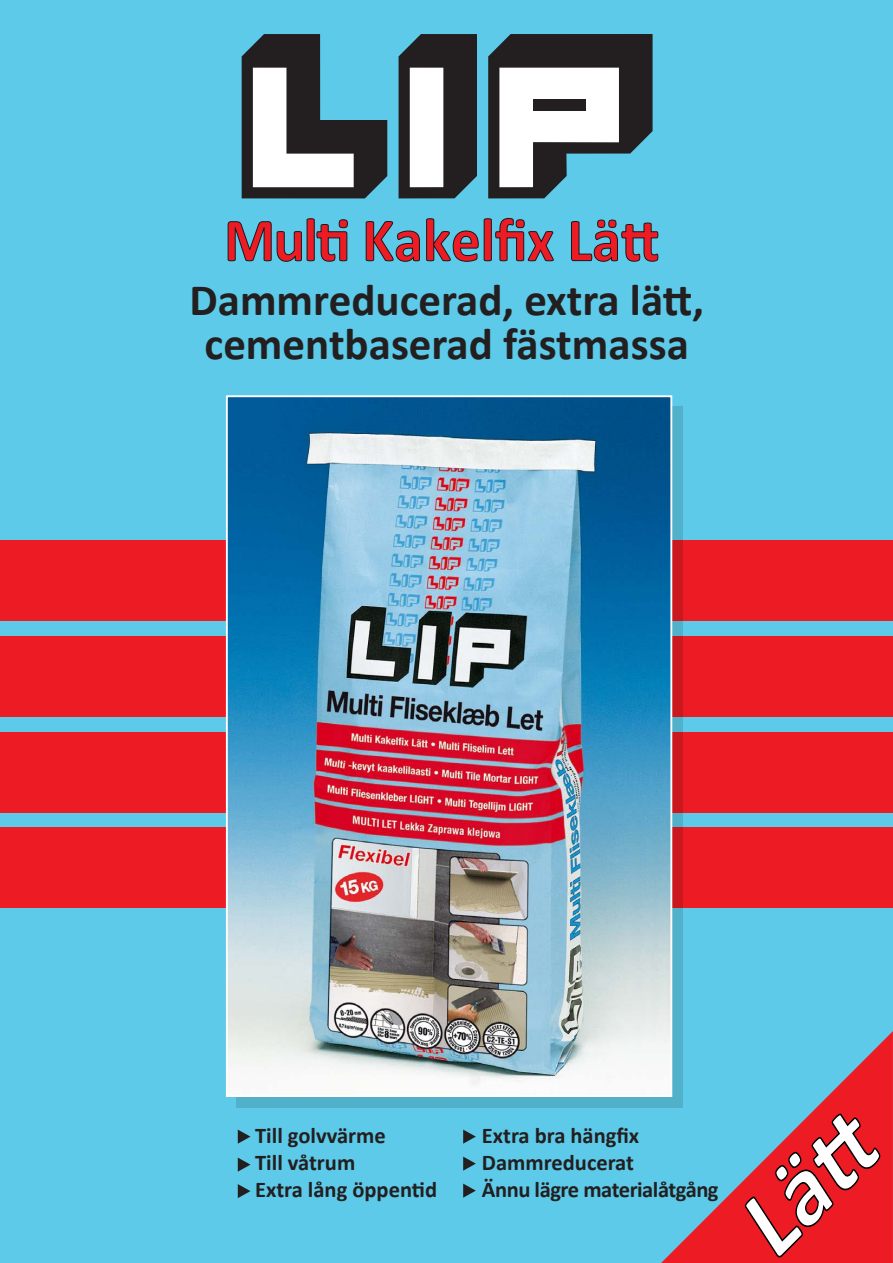
<style>
.page{position:relative;width:893px;height:1263px;background:#5ccae8}
.page>*{position:absolute;margin:0;border:0;box-sizing:border-box;transform-origin:0 0}
.t1{font:italic 700 97.5px "Calibri";color:#fff}
.t2{font:700 61.65px "Calibri";color:#ed1c24;scale:.95 1}
.t3{font:700 45px/43.5px "Calibri";color:#231f20;text-align:center}
.t4{font:700 22.5px/27px "Calibri";color:#231f20}
</style>
<div class="page">
<div style="left:236px;top:406px;width:447px;height:701px;background:#51b1cb"></div>
<div style="left:0;top:540px;width:893px;height:81px;background:#ed1c24"></div>
<div style="left:0;top:636px;width:893px;height:81px;background:#ed1c24"></div>
<div style="left:0;top:732px;width:893px;height:80px;background:#ed1c24"></div>
<div style="left:0;top:827px;width:893px;height:81px;background:#ed1c24"></div>
<div style="left:601px;top:540px;width:82px;height:81px;background:#cb171e"></div>
<div style="left:601px;top:636px;width:82px;height:81px;background:#cb171e"></div>
<div style="left:601px;top:732px;width:82px;height:80px;background:#cb171e"></div>
<div style="left:601px;top:827px;width:82px;height:81px;background:#cb171e"></div>
<svg style="left:488px;top:34px;width:165px;height:164px"></svg>
<svg style="left:242px;top:34px;width:145px;height:164px"></svg>
<svg style="left:399px;top:34px;width:78px;height:164px;background:#282a2d"></svg>
<div style="left:410px;top:68px;width:33px;height:119px;background:#fff"></div>
<div style="left:533px;top:99px;width:52px;height:11px;background:#231f20"></div>
<svg style="left:227px;top:218px;width:121px;height:44px"></svg>
<svg style="left:365px;top:221px;width:55px;height:41px"></svg>
<svg style="left:426px;top:218px;width:128px;height:44px"></svg>
<svg style="left:571px;top:219px;width:88px;height:43px"></svg>
<svg style="left:238px;top:1129px;width:12px;height:69px"></svg>
<svg style="left:463px;top:1129px;width:13px;height:69px"></svg>
<img style="left:229px;top:398px;width:440px;height:696px">
<div style="left:226px;top:395px;width:446px;height:702px;border:2px solid #fff"></div>
<svg style="left:661px;top:1031px;width:232px;height:232px"></svg>
<svg style="left:742px;top:1103px;width:142px;height:158px;background:#cb323d"></svg>
<h2 class="t2" style="left:224px;top:201px;width:460px">Multi Kakelfix Lätt</h2>
<h3 class="t3" style="left:189px;top:278px;width:516px">Dammreducerad, extra lätt, cementbaserad fästmassa</h3>
<p class="t4" style="left:255px;top:1122px;width:183px">Till golvvärme<br>Till våtrum<br>Extra lång öppentid</p>
<p class="t4" style="left:482px;top:1122px;width:238px">Extra bra hängfix<br>Dammreducerat<br>Ännu lägre materialåtgång</p>
<h1 class="t1" style="left:707px;top:1196px;width:188px;rotate:-45deg">Lätt</h1>
</div>
